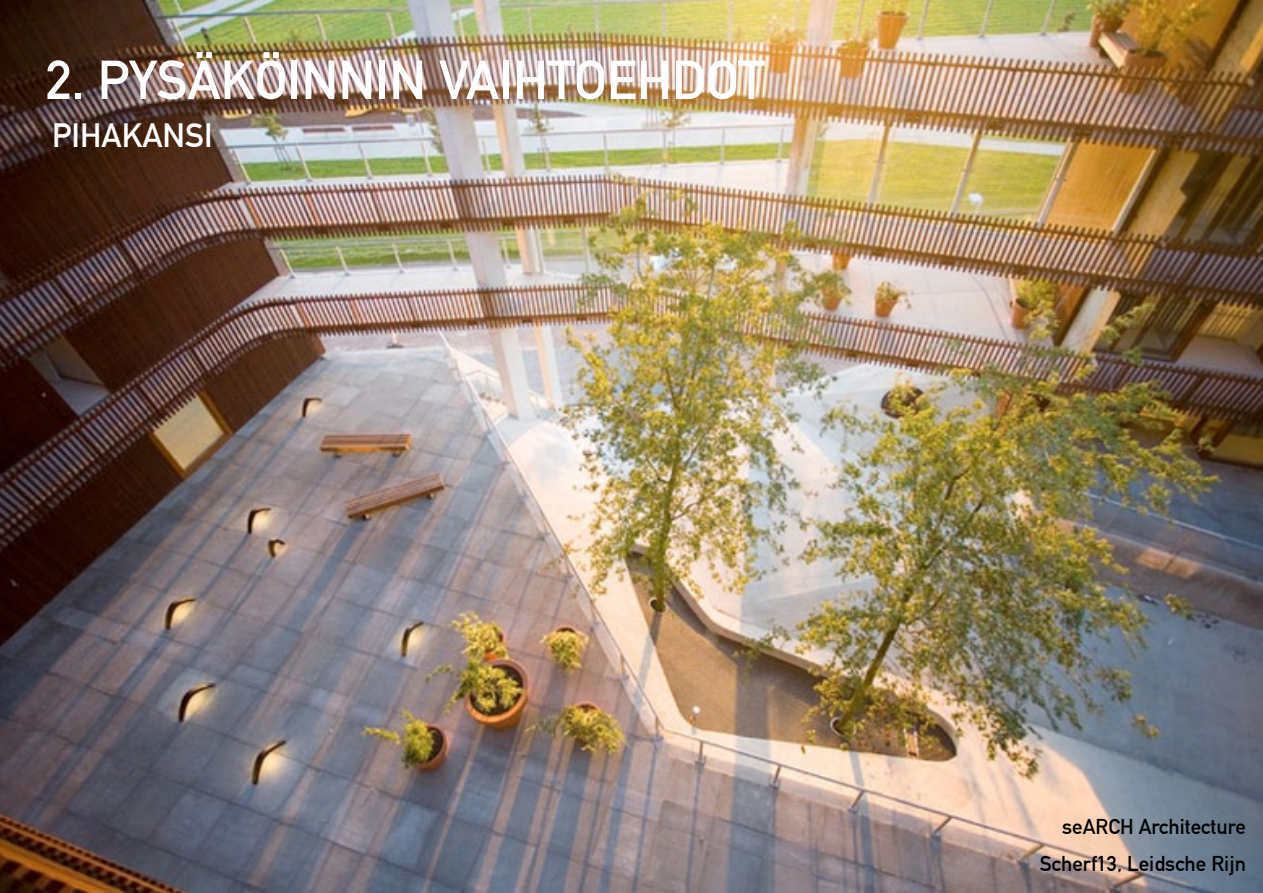
<style>
.page{position:relative;width:1263px;height:893px;background:#fff}
.page>*{position:absolute;margin:0;border:0;box-sizing:border-box;transform-origin:0 0}
.t1{font:54px "DIN Mittelschrift LT";color:#fff}
.t2{font:33px "DIN Mittelschrift LT";color:#fff}
.t3{font:21px/37.5px "DIN Mittelschrift LT";color:#000;text-align:right}
</style>
<div class="page">
<img style="left:0;top:0;width:1263px;height:893px">
<h1 class="t1" style="left:46px;top:48px;width:721px">2. PYSÄKÖINNIN VAIHTOEHDOT</h1>
<h2 class="t2" style="left:52px;top:116px;width:162px">PIHAKANSI</h2>
<p class="t3" style="left:1040px;top:807px;width:208px">seARCH Architecture<br>Scherf13, Leidsche Rijn</p>
</div>
